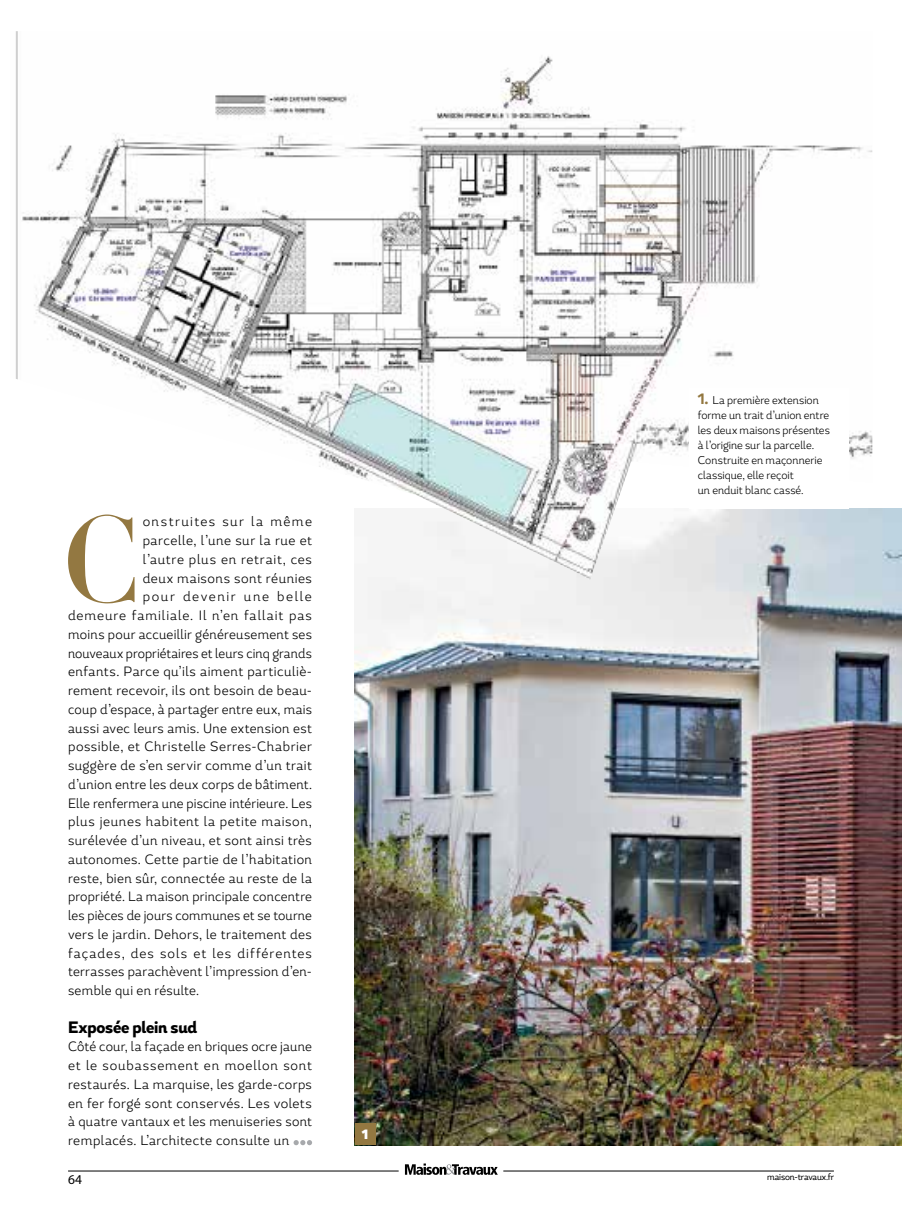
<style>
.page{position:relative;width:902px;height:1212px;background:#fff}
.page>*{position:absolute;margin:0;border:0;box-sizing:border-box;transform-origin:0 0}
.t1{font:118.8px "Didot LH Headline";color:#937841}
.t2{font:800 16.5px "Magallanes Cond";letter-spacing:-.01em;color:#000}
.t3{font:300 13.5px/18.8px "Magallanes Cond";letter-spacing:.025em;color:#000;text-align:justify}
.t4{font:300 13.5px "Magallanes Cond";letter-spacing:.07em;color:#000}
.t5{font:300 13.5px "Magallanes Cond";color:#000}
.t6{font:300 13.5px "Magallanes Cond";letter-spacing:.045em;color:#000}
.t7{font:300 13.5px "Magallanes Cond";letter-spacing:.05em;color:#000}
.t8{font:300 13.5px "Magallanes Cond";letter-spacing:.095em;color:#000}
.t9{font:300 13.5px "Magallanes Cond";letter-spacing:.115em;color:#000}
.t10{font:13.5px "Myriad Pro";color:#000}
.t11{font:900 13.5px "Magallanes Cond";color:#fff}
.t12{font:300 11.25px/15px "Magallanes Cond";color:#000}
.t13{font:9px "Magallanes Cond";letter-spacing:-.02em;color:#000}
.s1{font-weight:700;font-size:15px;color:#937841}
</style>
<div class="page">
<hr style="left:503px;top:1171px;width:330px;height:1px;background:#000">
<hr style="left:68px;top:1171px;width:330px;height:1px;background:#000">
<svg style="left:405px;top:1163px;width:92px;height:12px"></svg>
<img style="left:354px;top:509px;width:547px;height:636px">
<div style="left:354px;top:1123px;width:21px;height:22px;background:#937841"></div>
<img style="left:16px;top:31px;width:856px;height:549px">
<div style="left:689px;top:388px;width:160px;height:121px;background:#fff"></div>
<svg style="left:293px;top:1140px;width:19px;height:5px"></svg>
<h1 class="t1" style="left:62px;top:489px;width:81px">C</h1>
<p class="t8" style="left:143px;top:513px;width:171px">onstruites sur la même</p>
<p class="t3" style="left:143px;top:531px;width:171px">parcelle, l’une sur la rue et</p>
<p class="t7" style="left:143px;top:551px;width:171px">l’autre plus en retrait, ces</p>
<p class="t3" style="left:143px;top:569px;width:171px">deux maisons sont réunies</p>
<p class="t9" style="left:143px;top:588px;width:171px">pour devenir une belle</p>
<p class="t4" style="left:68px;top:607px;width:245px">demeure familiale. Il n’en fallait pas</p>
<p class="t3" style="left:68px;top:625px;width:245px">moins pour accueillir généreusement ses</p>
<p class="t5" style="left:68px;top:644px;width:245px">nouveaux propriétaires et leurs cinq grands</p>
<p class="t3" style="left:68px;top:662px;width:245px">enfants. Parce qu’ils aiment particuliè-</p>
<p class="t3" style="left:68px;top:681px;width:245px">rement recevoir, ils ont besoin de beau-</p>
<p class="t3" style="left:68px;top:700px;width:245px">coup d’espace, à partager entre eux, mais</p>
<p class="t3" style="left:68px;top:719px;width:245px">aussi avec leurs amis. Une extension est</p>
<p class="t3" style="left:68px;top:737px;width:245px">possible, et Christelle Serres-Chabrier</p>
<p class="t3" style="left:68px;top:756px;width:245px">suggère de s’en servir comme d’un trait</p>
<p class="t3" style="left:68px;top:775px;width:245px">d’union entre les deux corps de bâtiment.</p>
<p class="t3" style="left:68px;top:794px;width:245px">Elle renfermera une piscine intérieure. Les</p>
<p class="t6" style="left:68px;top:813px;width:245px">plus jeunes habitent la petite maison,</p>
<p class="t3" style="left:68px;top:831px;width:245px">surélevée d’un niveau, et sont ainsi très</p>
<p class="t3" style="left:68px;top:850px;width:245px">autonomes. Cette partie de l’habitation</p>
<p class="t3" style="left:68px;top:869px;width:245px">reste, bien sûr, connectée au reste de la</p>
<p class="t3" style="left:68px;top:887px;width:245px">propriété. La maison principale concentre</p>
<p class="t3" style="left:68px;top:906px;width:245px">les pièces de jours communes et se tourne</p>
<p class="t3" style="left:68px;top:925px;width:245px">vers le jardin. Dehors, le traitement des</p>
<p class="t4" style="left:68px;top:944px;width:245px">façades, des sols et les différentes</p>
<p class="t3" style="left:68px;top:962px;width:245px">terrasses parachèvent l’impression d’en-</p>
<p class="t3" style="left:68px;top:981px;width:133px">semble qui en résulte.</p>
<p class="t2" style="left:68px;top:1016px;width:131px">Exposée plein sud</p>
<p class="t3" style="left:68px;top:1037px;width:245px">Côté cour, la façade en briques ocre jaune et le soubassement en moellon sont restaurés. La marquise, les garde-corps en fer forgé sont conservés. Les volets à quatre vantaux et les menuiseries sont remplacés. L’architecte consulte un</p>
<p class="t11" style="left:362px;top:1125px;width:8px">1</p>
<p class="t12" style="left:697px;top:393px;width:134px"><span class="s1">1.</span> La première extension forme un trait d’union entre les deux maisons présentes à l’origine sur la parcelle.<br>Construite en maçonnerie classique, elle reçoit<br>un enduit blanc cassé.</p>
<p class="t10" style="left:68px;top:1171px;width:15px">64</p>
<p class="t13" style="left:767px;top:1172px;width:68px">maison-travaux.fr</p>
</div>
